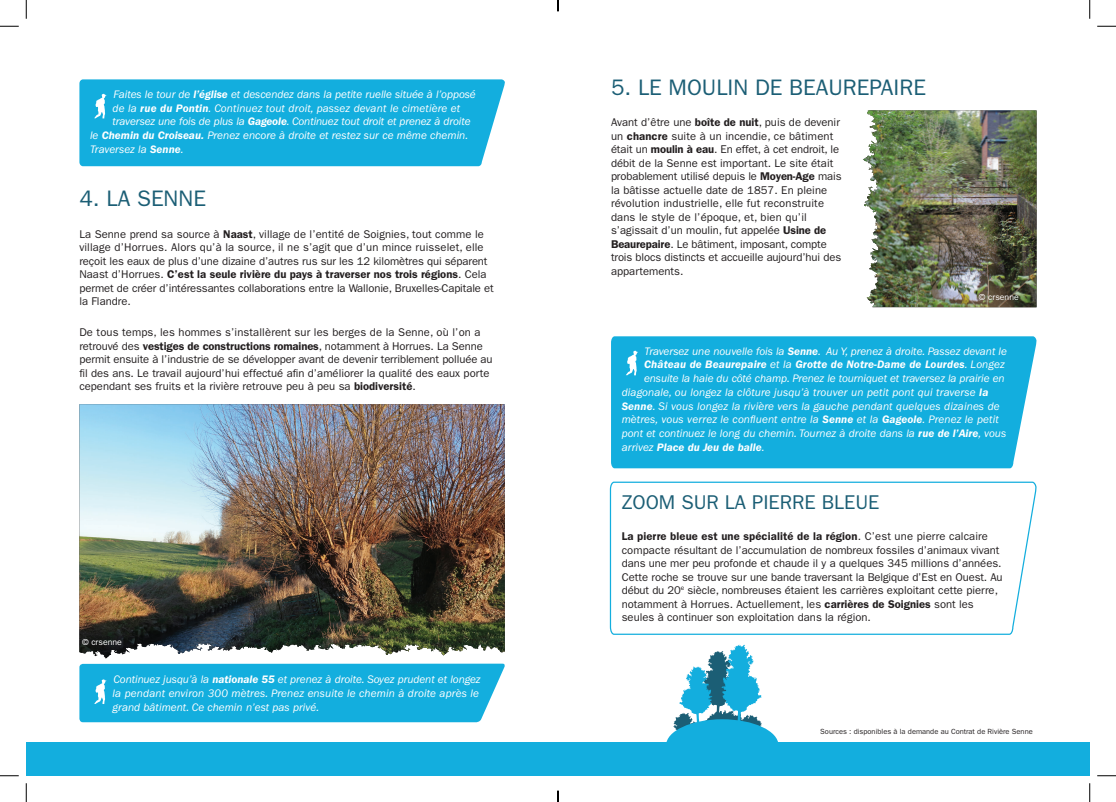
<style>
.page{position:relative;width:1116px;height:802px;background:#fff}
.page>*{position:absolute;margin:0;border:0;box-sizing:border-box;transform-origin:0 0}
.Titre{font:22.5px "ITC Franklin Gothic Std";color:#1b5e75}
.Titre-2{font:20px "ITC Franklin Gothic Std";color:#1b5e75}
.Texte{font:11.25px/13.5px "ITC Franklin Gothic Std";color:#231f20}
.Indication_Ballade{font:italic 11.25px/13.8px "ITC Franklin Gothic Std";color:#fff}
.Titre-3{font:11.25px/13.5px "ITC Franklin Gothic Std";color:#231f20}
.Indication_Ballade-2{font:italic 600 11.25px "ITC Franklin Gothic Std";letter-spacing:.01em;color:#fff}
.Infos{font:8.75px "ITC Franklin Gothic Std";color:#fff}
.Texte-2{font:7.5px "ITC Franklin Gothic Std";color:#231f20}
.s1{font-weight:600}
.s2{font-weight:400}
</style>
<div class="page">
<svg style="left:609px;top:481px;width:428px;height:154px"></svg>
<img style="left:126px;top:404px;width:379px;height:252px">
<img style="left:79px;top:404px;width:47px;height:254px">
<svg style="left:666px;top:645px;width:112px;height:97px"></svg>
<div style="left:79px;top:664px;width:426px;height:58px;background:#13aede"></div>
<div style="left:26px;top:742px;width:1063px;height:34px;background:#13aede"></div>
<div style="left:79px;top:79px;width:426px;height:87px;background:#13aede"></div>
<svg style="left:94px;top:94px;width:13px;height:24px"></svg>
<img style="left:863px;top:110px;width:173px;height:197px">
<img style="left:867px;top:110px;width:11px;height:44px">
<div style="left:611px;top:336px;width:425px;height:132px;background:#13aede"></div>
<svg style="left:625px;top:351px;width:13px;height:24px"></svg>
<svg style="left:0;top:25px;width:19px;height:2px"></svg>
<svg style="left:1097px;top:25px;width:18px;height:2px"></svg>
<svg style="left:0;top:775px;width:19px;height:1px"></svg>
<svg style="left:1097px;top:775px;width:18px;height:1px"></svg>
<svg style="left:25px;top:0;width:2px;height:19px"></svg>
<svg style="left:25px;top:783px;width:2px;height:19px"></svg>
<svg style="left:1089px;top:0;width:1px;height:19px"></svg>
<svg style="left:1089px;top:783px;width:1px;height:19px"></svg>
<svg style="left:557px;top:0;width:2px;height:11px"></svg>
<svg style="left:557px;top:791px;width:2px;height:11px"></svg>
<p class="Indication_Ballade" style="left:113px;top:87px;width:364px">Faites le tour de <span class="s1">l’église</span> et descendez dans la petite ruelle située à l’opposé</p>
<p class="Indication_Ballade" style="left:113px;top:101px;width:349px">de la <span class="s1">rue du Pontin</span>. Continuez tout droit, passez devant le cimetière et</p>
<p class="Indication_Ballade" style="left:113px;top:115px;width:359px">traversez une fois de plus la <span class="s1">Gageole</span>. Continuez tout droit et prenez à droite</p>
<p class="Indication_Ballade" style="left:90px;top:129px;width:380px">le <span class="s1">Chemin du Croiseau.</span> Prenez encore à droite et restez sur ce même chemin.</p>
<p class="Indication_Ballade" style="left:90px;top:142px;width:95px">Traversez la <span class="s1">Senne</span>.</p>
<p class="Titre" style="left:79px;top:186px;width:128px">4. LA SENNE</p>
<p class="Titre-3" style="left:79px;top:227px;width:416px">La Senne prend sa source à <span class="s1">Naast</span>, village de l’entité de Soignies, tout comme le village d’Horrues. Alors qu’à la source, il ne s’agit que d’un mince ruisselet, elle reçoit les eaux de plus d’une dizaine d’autres rus sur les 12 kilomètres qui séparent Naast d’Horrues. <span class="s1">C’est la seule rivière du pays à traverser nos trois régions</span>. Cela permet de créer d’intéressantes collaborations entre la Wallonie, Bruxelles-Capitale et la Flandre.</p>
<p class="Titre-3" style="left:79px;top:326px;width:415px">De tous temps, les hommes s’installèrent sur les berges de la Senne, où l’on a retrouvé des <span class="s1">vestiges de constructions romaines</span>, notamment à Horrues. La Senne permit ensuite à l’industrie de se développer avant de devenir terriblement polluée au fil des ans. Le travail aujourd’hui effectué afin d’améliorer la qualité des eaux porte cependant ses fruits et la rivière retrouve peu à peu sa <span class="s1">biodiversité</span>.</p>
<p class="Infos" style="left:82px;top:637px;width:41px">© crsenne</p>
<p class="Indication_Ballade" style="left:113px;top:673px;width:369px">Continuez jusqu’à la <span class="s1">nationale 55</span> et prenez à droite. Soyez prudent et longez la pendant environ 300 mètres. Prenez ensuite le chemin à droite après le grand bâtiment. Ce chemin n’est pas privé.</p>
<p class="Titre" style="left:611px;top:74px;width:316px">5. LE MOULIN DE BEAUREPAIRE</p>
<p class="Texte" style="left:611px;top:116px;width:232px">Avant d’être une <span class="s1">boîte de nuit</span>, puis de devenir un <span class="s1">chancre</span> suite à un incendie, ce bâtiment était un <span class="s1">moulin à eau</span>. En effet, à cet endroit, le débit de la Senne est important. Le site était probablement utilisé depuis le <span class="s1">Moyen-Age</span> mais la bâtisse actuelle date de 1857. En pleine révolution industrielle, elle fut reconstruite dans le style de l’époque, et, bien qu’il s’agissait d’un moulin, fut appelée <span class="s1">Usine de Beaurepaire</span>. Le bâtiment, imposant, compte trois blocs distincts et accueille aujourd’hui des appartements.</p>
<p class="Infos" style="left:979px;top:292px;width:41px">© crsenne</p>
<p class="Indication_Ballade" style="left:644px;top:344px;width:364px">Traversez une nouvelle fois la <span class="s1">Senne</span>. Au Y, prenez à droite. Passez devant le</p>
<p class="Indication_Ballade-2" style="left:644px;top:358px;width:362px">Château de Beaurepaire <span class="s2">et la</span> Grotte de Notre-Dame de Lourdes<span class="s2">. Longez</span></p>
<p class="Indication_Ballade" style="left:644px;top:372px;width:362px">ensuite la haie du côté champ. Prenez le tourniquet et traversez la prairie en</p>
<p class="Indication_Ballade" style="left:621px;top:385px;width:368px">diagonale, ou longez la clôture jusqu’à trouver un petit pont qui traverse <span class="s1">la</span></p>
<p class="Indication_Ballade" style="left:621px;top:399px;width:379px"><span class="s1">Senne</span>. Si vous longez la rivière vers la gauche pendant quelques dizaines de</p>
<p class="Indication_Ballade" style="left:621px;top:413px;width:378px">mètres, vous verrez le confluent entre la <span class="s1">Senne</span> et la <span class="s1">Gageole</span>. Prenez le petit</p>
<p class="Indication_Ballade" style="left:621px;top:427px;width:386px">pont et continuez le long du chemin. Tournez à droite dans la <span class="s1">rue de l’Aire</span>, vous</p>
<p class="Indication_Ballade-2" style="left:621px;top:441px;width:144px"><span class="s2">arrivez</span> Place du Jeu de balle<span class="s2">.</span></p>
<p class="Titre-2" style="left:621px;top:491px;width:259px">ZOOM SUR LA PIERRE BLEUE</p>
<p class="Texte" style="left:621px;top:530px;width:382px"><span class="s1">La pierre bleue est une spécialité de la région</span>. C’est une pierre calcaire compacte résultant de l’accumulation de nombreux fossiles d’animaux vivant dans une mer peu profonde et chaude il y a quelques 345 millions d’années.<br>Cette roche se trouve sur une bande traversant la Belgique d’Est en Ouest. Au début du 20<sup>e</sup> siècle, nombreuses étaient les carrières exploitant cette pierre, notamment à Horrues. Actuellement, les <span class="s1">carrières de Soignies</span> sont les seules à continuer son exploitation dans la région.</p>
<p class="Texte-2" style="left:820px;top:727px;width:214px">Sources : disponibles à la demande au Contrat de Rivière Senne</p>
</div>
